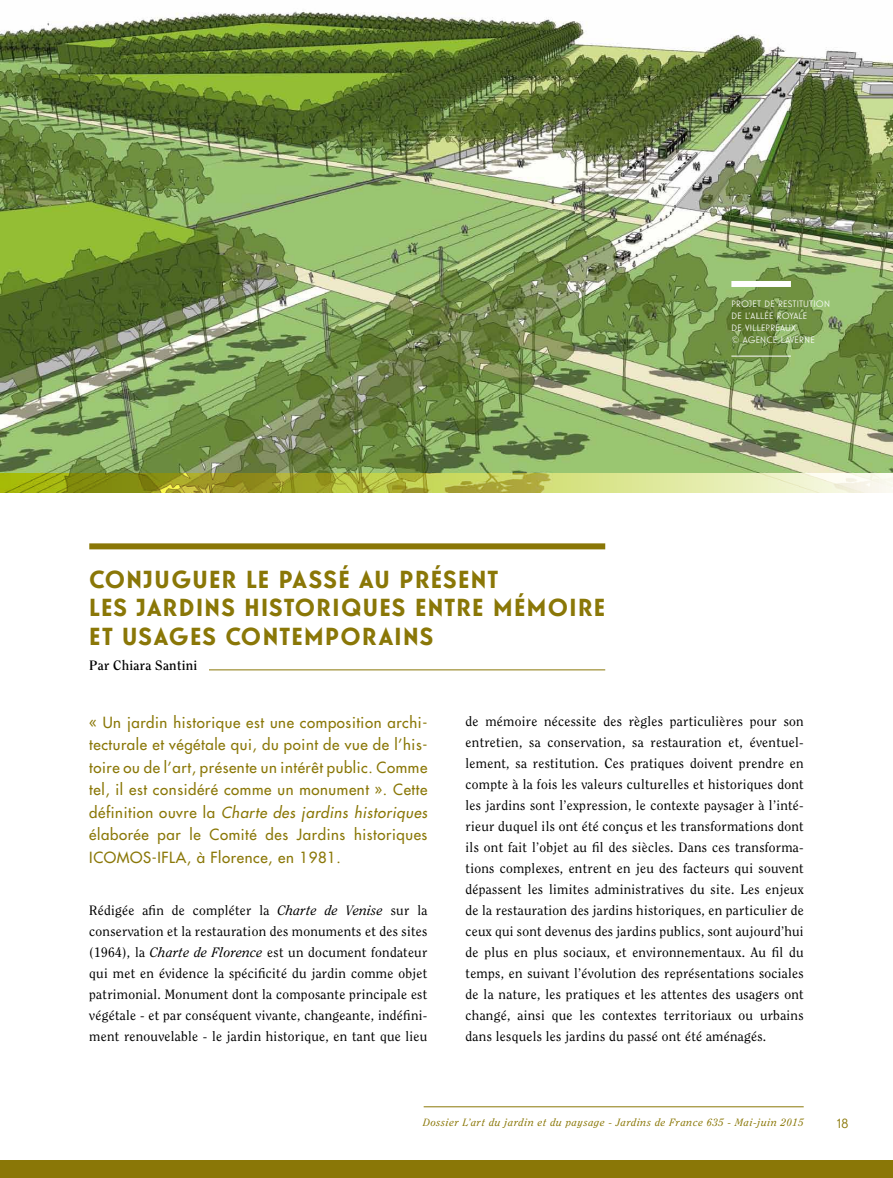
<style>
.page{position:relative;width:893px;height:1178px;background:#fff}
.page>*{position:absolute;margin:0;border:0;box-sizing:border-box;transform-origin:0 0}
.t1{font:700 24px/28.8px "Guildford Pro";letter-spacing:.06em;color:#8a7707}
.t2{font:500 15px/22.5px "Futura Std";letter-spacing:.04em;color:#8a7707;text-align:justify}
.t3{font:13.5px/21px "Clearface Std";letter-spacing:.02em;color:#000;text-align:justify}
.t4{font:700 13.5px "Clearface Std";letter-spacing:.02em;color:#000}
.t5{font:13.5px "Guildford Pro";color:#8a7707}
.t6{font:italic 10.5px "Clearface Std";letter-spacing:.06em;color:#8a7707}
.t7{font:9px/12px "Guildford Pro";letter-spacing:.02em;color:#fff}
.s1{font-style:italic}
</style>
<div class="page">
<hr style="left:424px;top:1106px;width:380px;height:1px;background:#8a7707">
<div style="left:0;top:1160px;width:893px;height:18px;background:#8a7707"></div>
<img style="left:0;top:11px;width:893px;height:462px">
<svg style="left:0;top:473px;width:893px;height:20px;background:#bcc260"></svg>
<div style="left:89px;top:543px;width:516px;height:6px;background:#8a7707"></div>
<hr style="left:208px;top:669px;width:397px;height:1px;background:#8a7707">
<div style="left:731px;top:281px;width:60px;height:6px;background:#fff"></div>
<hr style="left:731px;top:356px;width:60px;height:1px;background:#fff">
<h1 class="t1" style="left:89px;top:564px;width:517px">CONJUGUER LE PASSÉ AU PRÉSENT<br>LES JARDINS HISTORIQUES ENTRE MÉMOIRE<br>ET USAGES CONTEMPORAINS</h1>
<p class="t4" style="left:89px;top:657px;width:110px">Par Chiara Santini</p>
<p class="t7" style="left:731px;top:298px;width:100px">PROJET DE RESTITUTION<br>DE L’ALLÉE ROYALE<br>DE VILLEPREAUX<br>© AGENCE LAVERNE</p>
<p class="t2" style="left:89px;top:711px;width:340px">« Un jardin historique est une composition archi&shy;tecturale et végétale qui, du point de vue de l’his&shy;toire ou de l’art, présente un intérêt public. Comme tel, il est considéré comme un monument ». Cette définition ouvre la <span class="s1">Charte des jardins historiques </span>élaborée par le Comité des Jardins historiques ICOMOS-IFLA, à Florence, en 1981.</p>
<p class="t3" style="left:89px;top:900px;width:340px">Rédigée afin de compléter la <span class="s1">Charte de Venise</span> sur la conservation et la restauration des monuments et des sites (1964), la <span class="s1">Charte de Florence</span> est un document fondateur qui met en évidence la spécificité du jardin comme objet patrimonial. Monument dont la composante principale est végétale - et par conséquent vivante, changeante, indéfini&shy;ment renouvelable - le jardin historique, en tant que lieu</p>
<p class="t3" style="left:466px;top:710px;width:340px">de mémoire nécessite des règles particulières pour son entretien, sa conservation, sa restauration et, éventuel&shy;lement, sa restitution. Ces pratiques doivent prendre en compte à la fois les valeurs culturelles et historiques dont les jardins sont l’expression, le contexte paysager à l’inté&shy;rieur duquel ils ont été conçus et les transformations dont ils ont fait l’objet au fil des siècles. Dans ces transforma&shy;tions complexes, entrent en jeu des facteurs qui souvent dépassent les limites administratives du site. Les enjeux de la restauration des jardins historiques, en particulier de ceux qui sont devenus des jardins publics, sont aujourd’hui de plus en plus sociaux, et environnementaux. Au fil du temps, en suivant l’évolution des représentations sociales de la nature, les pratiques et les attentes des usagers ont changé, ainsi que les contextes territoriaux ou urbains dans lesquels les jardins du passé ont été aménagés.</p>
<p class="t6" style="left:423px;top:1116px;width:382px">Dossier L’art du jardin et du paysage - Jardins de France 635 - Mai-juin 2015</p>
<p class="t5" style="left:838px;top:1114px;width:12px">18</p>
</div>
